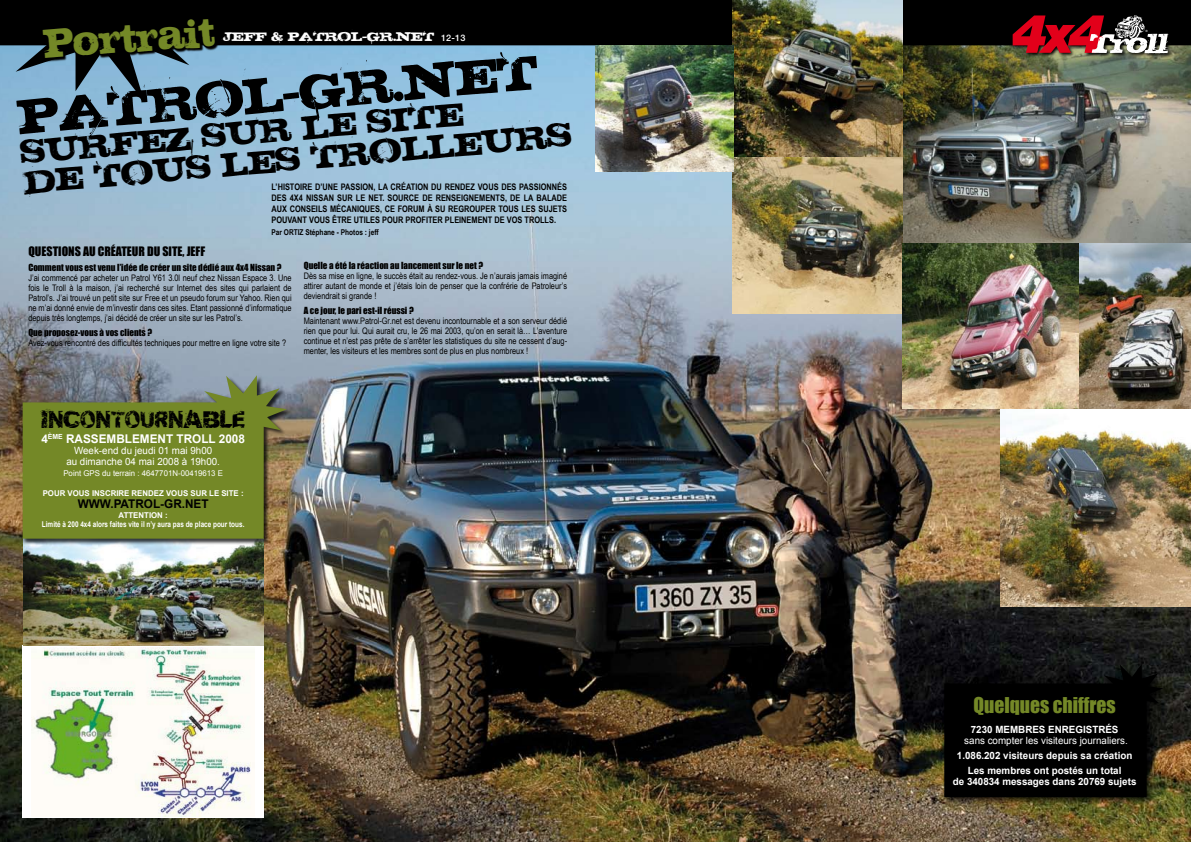
<style>
.page{position:relative;width:1191px;height:842px;background:#fff}
.page>*{position:absolute;margin:0;border:0;box-sizing:border-box;transform-origin:0 0}
.t1{font:60px "STEAK";color:#000}
.t2{font:50px "STEAK";color:#748827;scale:.85 1}
.t3{font:40px/30px "STEAK";color:#000}
.t4{font:20px "Impact";color:#748827}
.t5{font:20px "Soul Mission";color:#000}
.t6{font:15px "STEAK";color:#fff;scale:1.1 1}
.t7{font:12px "Impact";color:#000}
.t8{font:700 12px "Arial";color:#fff}
.t9{font:700 12px "Arial";color:#000}
.t10{font:700 10px/15px "Arial";color:#fff;text-align:center}
.t11{font:10px/11px "Arial";color:#fff;text-align:center}
.t12{font:9px/10px "Arial Narrow";color:#000;text-align:justify}
.t13{font:700 9px/11px "Arial Narrow";color:#000;text-align:justify}
.t14{font:9px "Impact";color:#000}
.t15{font:500 9px "Helvetica Neue";color:#fff}
.t16{font:700 8px/9px "Arial";color:#fff;text-align:center}
.t17{font:8px "Arial";color:#fff}
.t18{font:700 8px "Arial Narrow";color:#000}
.t19{font:2.9px "Helvetica Neue";color:#fff}
</style>
<div class="page">
<img style="left:0;top:45px;width:1191px;height:797px">
<img style="left:902px;top:45px;width:289px;height:198px">
<div style="left:0;top:0;width:1191px;height:45px;background:#000"></div>
<img style="left:733px;top:0;width:169px;height:313px">
<img style="left:1000px;top:409px;width:191px;height:198px">
<svg style="left:16px;top:0;width:201px;height:102px;background:#394d5a"></svg>
<svg style="left:1010px;top:13px;width:163px;height:46px"></svg>
<svg style="left:1012px;top:15px;width:158px;height:39px;background:#80373d"></svg>
<div style="left:23px;top:645px;width:241px;height:173px;background:#fff"></div>
<img style="left:32px;top:647px;width:223px;height:170px">
<img style="left:902px;top:243px;width:177px;height:166px">
<img style="left:1079px;top:243px;width:112px;height:166px">
<img style="left:24px;top:545px;width:240px;height:100px">
<img style="left:595px;top:45px;width:138px;height:126px">
<div style="left:22px;top:375px;width:270px;height:170px;background:#000;opacity:.75"></div>
<svg style="left:23px;top:375px;width:264px;height:164px;background:#758438"></svg>
<div style="left:941px;top:662px;width:229px;height:144px;background:#000;opacity:.75"></div>
<svg style="left:944px;top:664px;width:219px;height:133px;background:#040403"></svg>
<div style="left:480px;top:119px;width:92px;height:35px;background:#9ec8e1"></div>
<h2 class="t2" style="left:42px;top:14px;width:203px;rotate:-4deg">PORTRAIT</h2>
<h3 class="t6" style="left:223px;top:28px;width:72px">JEFF &amp; PATROL</h3>
<h3 class="t6" style="left:362px;top:28px;width:44px">-GR.NET</h3>
<p class="t15" style="left:441px;top:33px;width:26px">12-13</p>
<h1 class="t1" style="left:15px;top:81px;width:524px;rotate:-5deg">PATROL-GR.NET</h1>
<h3 class="t3" style="left:20px;top:137px;width:445px;rotate:-5deg">SUR FE Z SUR LE SITE<br>DETO US LE S TROLLE</h3>
<p class="t13" style="left:271px;top:182px;width:297px">L’HISTOIRE D’UNE PASSION, LA CRÉATION DU RENDEZ VOUS DES PASSIONNÉS DES 4X4 NISSAN SUR LE NET. SOURCE DE RENSEIGNEMENTS, DE LA BALADE AUX CONSEILS MÉCANIQUES, CE FORUM À SU REGROUPER TOUS LES SUJETS POUVANT VOUS ÊTRE UTILES POUR PROFITER PLEINEMENT DE VOS TROLLS.</p>
<p class="t18" style="left:271px;top:228px;width:18px">PAR ORTIZ</p>
<p class="t18" style="left:305px;top:228px;width:75px">STÉPHANE - PHOTOS : JEFF</p>
<h3 class="t7" style="left:28px;top:244px;width:178px">Questions au créateur du site, Jeff</h3>
<p class="t14" style="left:28px;top:262px;width:255px">Comment vous est venu l’idée de créer un site dédié aux 4x4 Nissan ?</p>
<p class="t12" style="left:28px;top:273px;width:265px">J’ai commencé par acheter un Patrol Y61 3.0l neuf chez Nissan Espace 3. Une fois le Troll à la maison, j’ai recherché sur Internet des sites qui parlaient de Patrol’s. J’ai trouvé un petit site sur Free et un pseudo forum sur Yahoo. Rien qui ne m’ai donné envie de m’investir dans ces sites. Etant passionné d’informatique depuis très longtemps, j’ai décidé de créer un site sur les Patrol’s.</p>
<p class="t14" style="left:28px;top:327px;width:125px">Que proposez-vous à vos clients ?</p>
<p class="t12" style="left:28px;top:338px;width:259px">Avez-vous rencontré des difficultés techniques pour mettre en ligne votre site ?</p>
<p class="t14" style="left:304px;top:260px;width:181px">Quelle a été la réaction au lancement sur le net ?</p>
<p class="t12" style="left:304px;top:271px;width:265px">Dès sa mise en ligne, le succès était au rendez-vous. Je n’aurais jamais imaginé attirer autant de monde et j’étais loin de penser que la confrérie de Patroleur’s deviendrait si grande !</p>
<p class="t14" style="left:304px;top:305px;width:111px">A ce jour, le pari est-il réussi ?</p>
<p class="t12" style="left:304px;top:316px;width:265px">Maintenant www.Patrol-Gr.net est devenu incontournable et a son serveur dédié rien que pour lui. Qui aurait cru, le 26 mai 2003, qu’on en serait là… L’aventure continue et n’est pas prête de s’arrêter les statistiques du site ne cessent d’aug&shy;menter, les visiteurs et les membres sont de plus en plus nombreux !</p>
<h3 class="t5" style="left:41px;top:406px;width:206px">INCONTOURNABLE</h3>
<h3 class="t8" style="left:41px;top:432px;width:205px">4<sup>ème</sup> rassemblement TROLL 2008</h3>
<p class="t11" style="left:66px;top:444px;width:155px">Week-end du jeudi 01 mai 9h00<br>au dimanche 04 mai 2008 à 19h00.</p>
<p class="t17" style="left:63px;top:468px;width:161px">Point GPS du terrain : 4647701N-00419613 E</p>
<p class="t16" style="left:43px;top:488px;width:202px">Pour vous inscrire rendez vous sur le site :</p>
<h3 class="t9" style="left:78px;top:497px;width:132px">www.Patro l-Gr.net</h3>
<p class="t16" style="left:42px;top:510px;width:204px">attention :<br>Limité à 200 4x4 alors faites vite il n’y aura pas de place pour tous.</p>
<p class="t19" style="left:1145px;top:30px;width:4px">®</p>
<h3 class="t4" style="left:973px;top:693px;width:144px">Quelques chiffres</h3>
<p class="t10" style="left:970px;top:722px;width:149px">7230 membres enreg istrés</p>
<p class="t11" style="left:964px;top:735px;width:165px">sans compter les visiteurs journaliers.</p>
<p class="t10" style="left:957px;top:748px;width:177px">1.086.202 visiteurs depuis sa création<br>Les membres ont postés un total</p>
<p class="t10" style="left:952px;top:774px;width:185px">de 340834 messages dans 20769 sujets</p>
</div>
